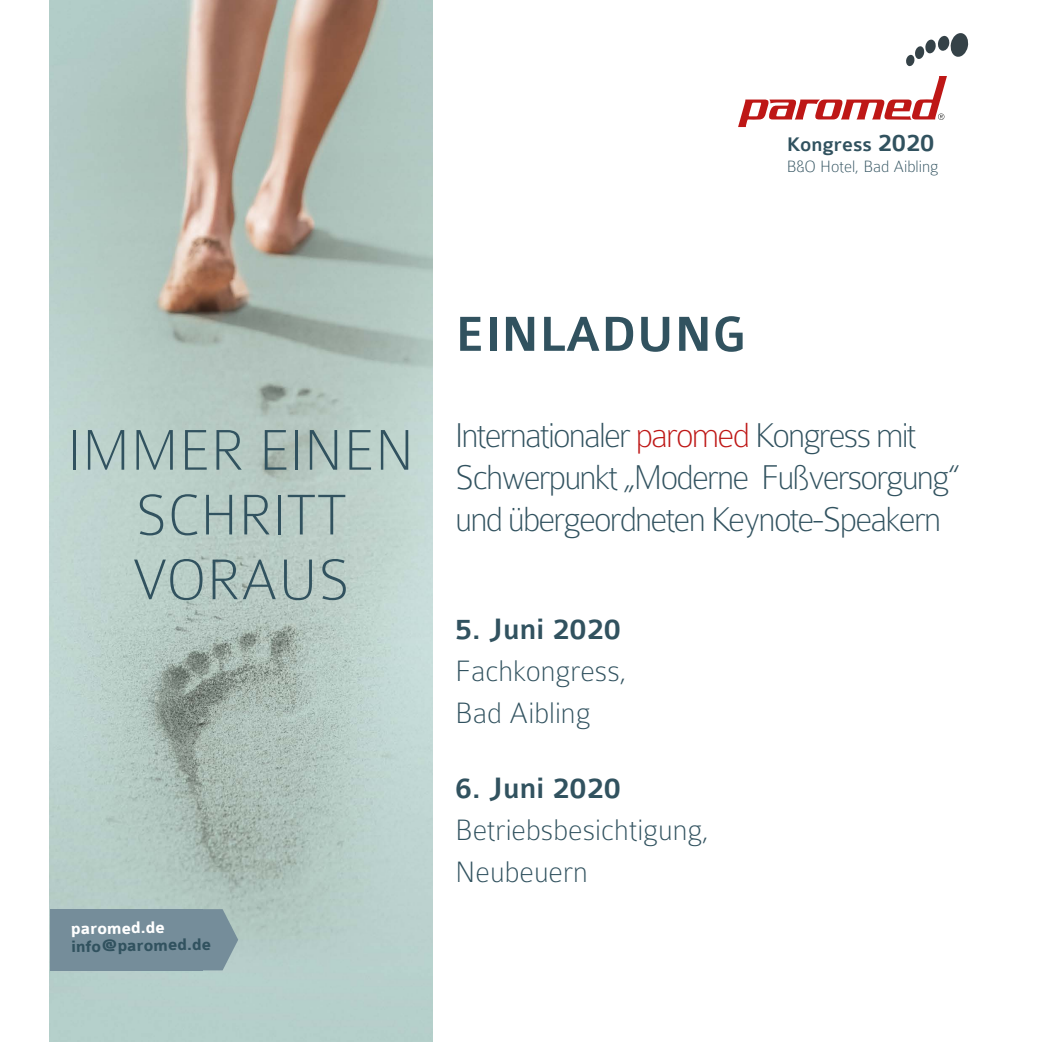
<style>
.page{position:relative;width:1042px;height:1042px;background:#fff}
.page>*{position:absolute;margin:0;border:0;box-sizing:border-box;transform-origin:0 0}
.t1{font:100 61.25px/64.8px "Colaborate";color:#31525f;text-align:center}
.t2{font:500 52.5px "Colaborate";color:#31525f}
.t3{font:100 36.75px/42px "Colaborate";letter-spacing:-.05em;color:#31525f}
.t4{font:100 31.5px/42px "Colaborate";color:#31525f}
.t5{font:500 31.5px "Colaborate";color:#31525f}
.t6{font:500 21px "Colaborate";color:#31525f}
.t7{font:100 17.5px "Colaborate";color:#31525f}
.t8{font:700 17.5px "Colaborate";color:#31525f}
.t9{font:700 17.5px "Colaborate";color:#fff}
.s1{font-size:26.25px}
.s2{color:#be1716}
</style>
<div class="page">
<img style="left:50px;top:0;width:383px;height:1042px">
<div style="left:50px;top:909px;width:152px;height:61px;background:#758d9a"></div>
<svg style="left:202px;top:909px;width:36px;height:61px;background:#8299a2"></svg>
<svg style="left:906px;top:33px;width:63px;height:33px"></svg>
<svg style="left:738px;top:76px;width:209px;height:51px"></svg>
<p class="t6" style="left:787px;top:134px;width:149px">Kongress <span class="s1">2020</span></p>
<p class="t7" style="left:787px;top:158px;width:153px">B&amp;O Hotel, Bad Aibling</p>
<h1 class="t1" style="left:68px;top:418px;width:348px">IMMER EINEN<br>SCHRITT<br>VORAUS</h1>
<p class="t9" style="left:71px;top:920px;width:95px;rotate:-1deg">paromed.de</p>
<p class="t8" style="left:71px;top:937px;width:141px;rotate:-1deg">info@paromed.de</p>
<h2 class="t2" style="left:455px;top:307px;width:292px">EINLADUNG</h2>
<p class="t3" style="left:455px;top:415px;width:506px">Internationaler <span class="s2">paromed</span> Kongress mit<br>Schwerpunkt „Moderne Fußversorgung“ und übergeordneten Keynote-Speakern</p>
<p class="t5" style="left:455px;top:613px;width:167px">5. Juni 2020</p>
<p class="t4" style="left:455px;top:650px;width:173px">Fachkongress,<br>Bad Aibling</p>
<p class="t5" style="left:455px;top:772px;width:167px">6. Juni 2020</p>
<p class="t4" style="left:455px;top:809px;width:256px">Betriebsbesichtigung,<br>Neubeuern</p>
</div>
